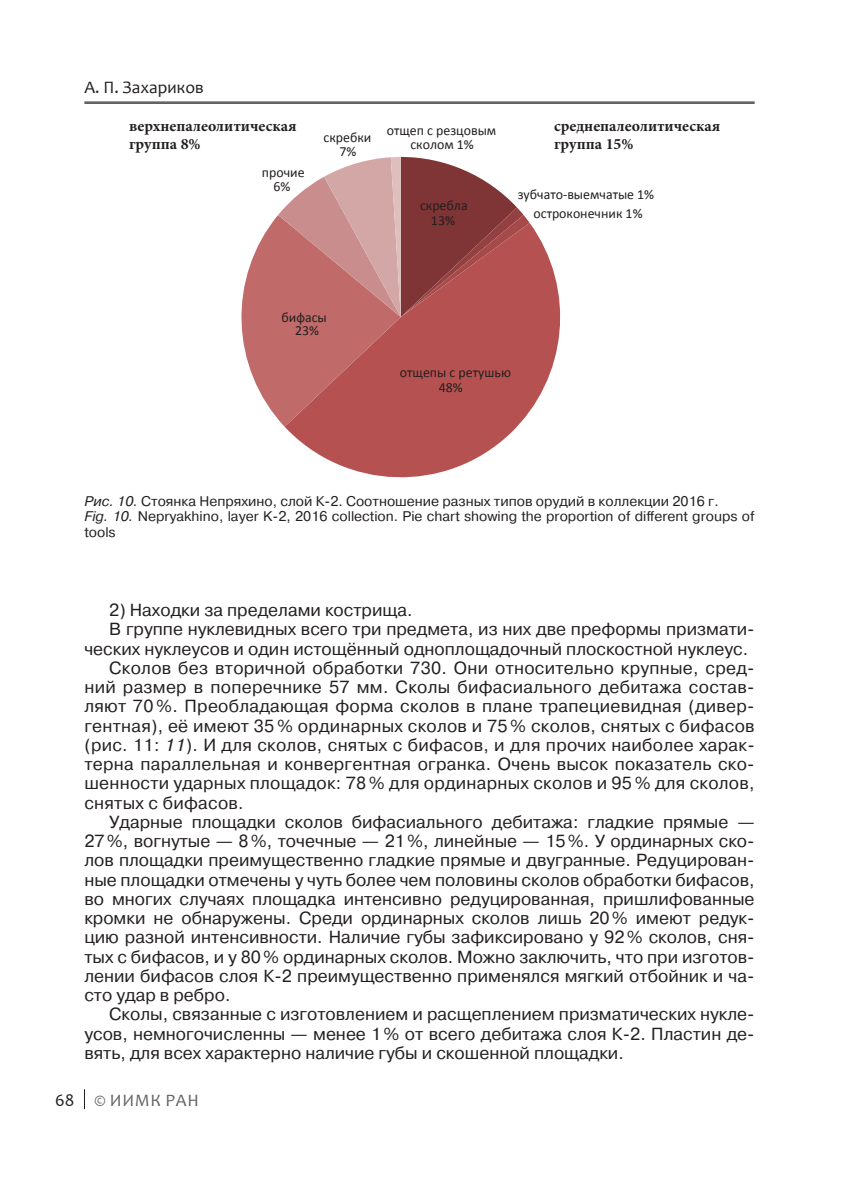
<style>
.page{position:relative;width:844px;height:1191px;background:#fff}
.page>*{position:absolute;margin:0;border:0;box-sizing:border-box;transform-origin:0 0}
.t1{font:17.5px "Pragmatica";color:#231f20}
.t2{font:17.5px "Candara";color:#231f20}
.t3{font:17.5px "Candara";letter-spacing:.04em;color:#636366}
.t4{font:700 15.75px/18.9px "Minion Pro";color:#231f20}
.t5{font:14px/15.8px "Pragmatica";color:#231f20}
.t6{font:14px/14.2px "Calibri";color:#231f20;text-align:center}
.s1{font-style:italic}
.s2{color:#231f20}
</style>
<div class="page">
<svg style="left:84px;top:1089px;width:1px;height:20px"></svg>
<hr style="left:84px;top:102px;width:670px;height:1px;background:#231f20">
<hr style="left:84px;top:103px;width:670px;height:1px;background:#231f20">
<svg style="left:285px;top:223px;width:276px;height:255px;fill:#b55251"></svg>
<svg style="left:241px;top:157px;width:288px;height:270px;background:#bd7473"></svg>
<p class="t2" style="left:84px;top:77px;width:121px">А. П. Захариков</p>
<p class="t4" style="left:129px;top:116px;width:169px">верхнепалеолитическая группа 8%</p>
<p class="t4" style="left:554px;top:116px;width:168px">среднепалеолитическая группа 15%</p>
<p class="t6" style="left:323px;top:130px;width:49px">скребки<br>7%</p>
<p class="t6" style="left:386px;top:123px;width:111px">отщеп с резцовым сколом 1%</p>
<p class="t6" style="left:262px;top:165px;width:44px">прочие<br>6%</p>
<p class="t6" style="left:281px;top:310px;width:47px;line-height:13.1px">бифасы<br>23%</p>
<p class="t6" style="left:420px;top:198px;width:49px;line-height:14.9px">скребла<br>13%</p>
<p class="t6" style="left:517px;top:185px;width:138px;line-height:19.1px">зубчато‐выемчатые 1% остроконечник 1%</p>
<p class="t6" style="left:438px;top:365px;width:74px;line-height:15.4px;text-align:left;text-indent:-39px">отщепы с ретушью<br>48%</p>
<p class="t5" style="left:84px;top:493px;width:671px"><span class="s1">Рис. 10.</span> Стоянка Непряхино, слой К-2. Соотношение разных типов орудий в коллекции 2016 г.<br><span class="s1">Fig. 10.</span> Nepryakhino, layer K-2, 2016 collection. Pie chart showing the proportion of different groups of tools</p>
<p class="t1" style="left:109px;top:599px;width:305px">2) Находки за пределами кострища.</p>
<p class="t1" style="left:109px;top:618px;width:646px">В группе нуклевидных всего три предмета, из них две преформы призмати-</p>
<p class="t1" style="left:84px;top:637px;width:665px">ческих нуклеусов и один истощённый одноплощадочный плоскостной нуклеус.</p>
<p class="t1" style="left:109px;top:657px;width:646px">Сколов без вторичной обработки 730. Они относительно крупные, сред-</p>
<p class="t1" style="left:84px;top:676px;width:671px">ний размер в поперечнике 57 мм. Сколы бифасиального дебитажа состав-</p>
<p class="t1" style="left:84px;top:695px;width:671px">ляют 70 %. Преобладающая форма сколов в плане трапециевидная (дивер-</p>
<p class="t1" style="left:84px;top:714px;width:671px">гентная), её имеют 35 % ординарных сколов и 75 % сколов, снятых с бифасов</p>
<p class="t1" style="left:84px;top:734px;width:671px">(рис. 11: <span class="s1">11</span>). И для сколов, снятых с бифасов, и для прочих наиболее харак-</p>
<p class="t1" style="left:84px;top:753px;width:671px">терна параллельная и конвергентная огранка. Очень высок показатель ско-</p>
<p class="t1" style="left:84px;top:772px;width:671px">шенности ударных площадок: 78 % для ординарных сколов и 95 % для сколов,</p>
<p class="t1" style="left:84px;top:791px;width:161px">снятых с бифасов.</p>
<p class="t1" style="left:109px;top:811px;width:646px">Ударные площадки сколов бифасиального дебитажа: гладкие прямые —</p>
<p class="t1" style="left:84px;top:830px;width:671px">27%, вогнутые — 8%, точечные — 21%, линейные — 15%. У ординарных ско-</p>
<p class="t1" style="left:84px;top:849px;width:671px">лов площадки преимущественно гладкие прямые и двугранные. Редуцирован-</p>
<p class="t1" style="left:84px;top:868px;width:671px">ные площадки отмечены у чуть более чем половины сколов обработки бифасов,</p>
<p class="t1" style="left:84px;top:888px;width:671px">во многих случаях площадка интенсивно редуцированная, пришлифованные</p>
<p class="t1" style="left:84px;top:907px;width:671px">кромки не обнаружены. Среди ординарных сколов лишь 20% имеют редук-</p>
<p class="t1" style="left:84px;top:926px;width:671px">цию разной интенсивности. Наличие губы зафиксировано у 92% сколов, сня-</p>
<p class="t1" style="left:84px;top:945px;width:671px">тых с бифасов, и у 80% ординарных сколов. Можно заключить, что при изготов-</p>
<p class="t1" style="left:84px;top:965px;width:671px">лении бифасов слоя К‑2 преимущественно применялся мягкий отбойник и ча-</p>
<p class="t1" style="left:84px;top:984px;width:147px">сто удар в ребро.</p>
<p class="t1" style="left:109px;top:1003px;width:646px">Сколы, связанные с изготовлением и расщеплением призматических нукле-</p>
<p class="t1" style="left:84px;top:1022px;width:671px">усов, немногочисленны — менее 1% от всего дебитажа слоя К‑2. Пластин де-</p>
<p class="t1" style="left:84px;top:1042px;width:541px">вять, для всех характерно наличие губы и скошенной площадки.</p>
<p class="t3" style="left:55px;top:1088px;width:145px"><span class="s2">68</span> © ИИМК РАН</p>
</div>
